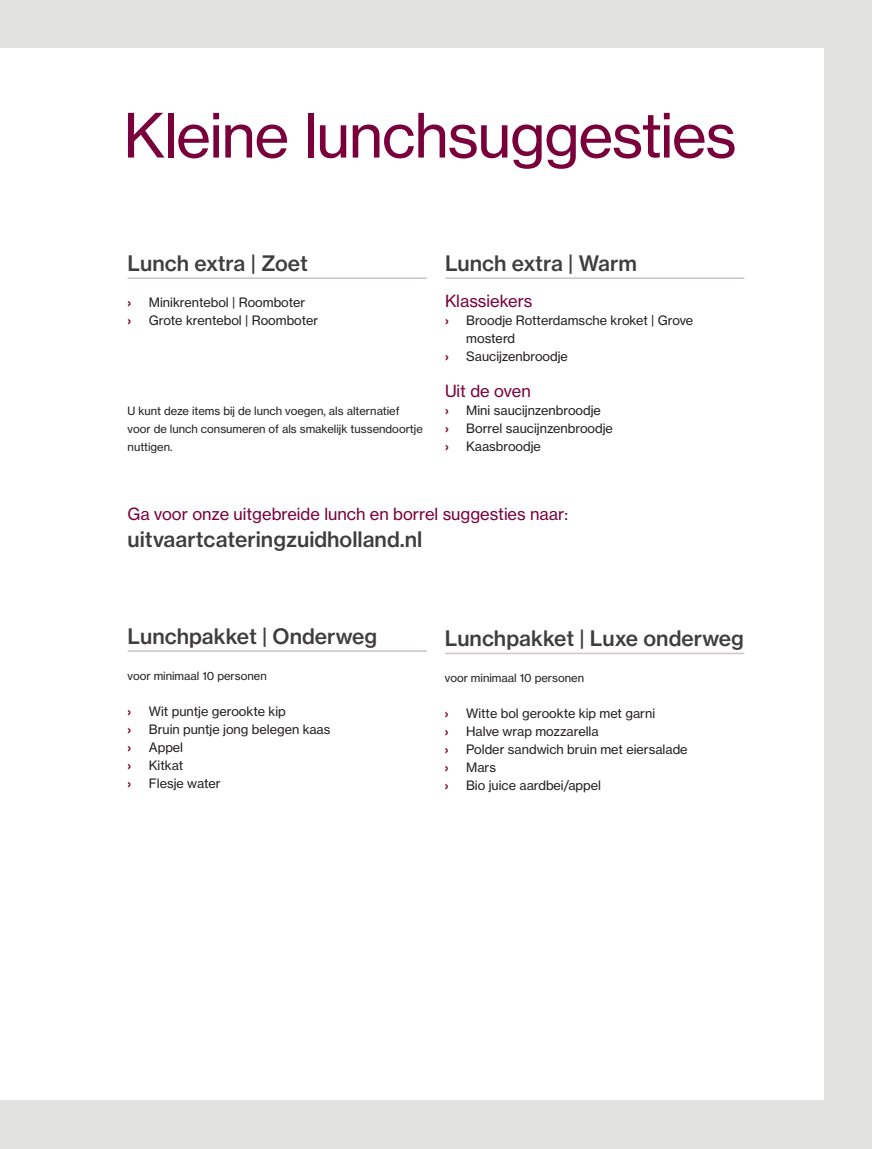
<style>
.page{position:relative;width:872px;height:1149px;background:#fff}
.page>*{position:absolute;margin:0;border:0;box-sizing:border-box;transform-origin:0 0}
.t1{font:60px "N Haas Grotesk TX Pro 55 Rg";letter-spacing:-.02em;color:#7a003b}
.t2{font:21px "N Haas Grotesk TX Pro 65 Md";color:#3e3e3f}
.t3{font:16.5px "N Haas Grotesk TX Pro 55 Rg";color:#7a003b}
.t4{font:12.75px/18px "N Haas Grotesk TX Pro 55 Rg";color:#231f20}
.t5{font:12.75px "N Haas Grotesk TX Pro 75 Bd";color:#7a003b}
.t6{font:11.25px/18px "N Haas Grotesk TX Pro 55 Rg";color:#231f20}
</style>
<div class="page">
<div style="left:0;top:0;width:872px;height:1148px;background:#e2e2e1"></div>
<div style="left:0;top:49px;width:823px;height:1050px;background:#fff"></div>
<hr style="left:128px;top:650px;width:299px;height:1px;background:#ccc6c4">
<hr style="left:445px;top:652px;width:299px;height:2px;background:#ccc6c4">
<hr style="left:128px;top:277px;width:299px;height:2px;background:#ccc6c4">
<hr style="left:445px;top:277px;width:299px;height:2px;background:#ccc6c4">
<h1 class="t1" style="left:123px;top:99px;width:615px">Kleine lunchsuggesties</h1>
<h2 class="t2" style="left:128px;top:250px;width:182px">Lunch extra | Zoet</h2>
<p class="t5" style="left:128px;top:294px;width:5px">›</p>
<p class="t4" style="left:149px;top:293px;width:158px">Minikrentebol | Roomboter</p>
<p class="t5" style="left:128px;top:312px;width:5px">›</p>
<p class="t4" style="left:149px;top:311px;width:171px">Grote krentebol | Roomboter</p>
<p class="t6" style="left:128px;top:401px;width:297px">U kunt deze items bij de lunch voegen, als alternatief voor de lunch consumeren of als smakelijk tussendoortje nuttigen.</p>
<h2 class="t2" style="left:445px;top:250px;width:193px">Lunch extra | Warm</h2>
<p class="t3" style="left:445px;top:290px;width:89px">Klassiekers</p>
<p class="t5" style="left:445px;top:312px;width:5px">›</p>
<p class="t4" style="left:466px;top:311px;width:228px">Broodje Rotterdamsche kroket | Grove mosterd</p>
<p class="t5" style="left:445px;top:348px;width:5px">›</p>
<p class="t4" style="left:466px;top:347px;width:103px">Saucijzenbroodje</p>
<p class="t3" style="left:445px;top:380px;width:87px">Uit de oven</p>
<p class="t5" style="left:445px;top:402px;width:5px">›</p>
<p class="t4" style="left:466px;top:401px;width:136px">Mini saucijnzenbroodje</p>
<p class="t5" style="left:445px;top:420px;width:5px">›</p>
<p class="t4" style="left:466px;top:419px;width:148px">Borrel saucijnzenbroodje</p>
<p class="t5" style="left:445px;top:438px;width:5px">›</p>
<p class="t4" style="left:466px;top:437px;width:76px">Kaasbroodje</p>
<p class="t3" style="left:128px;top:504px;width:442px">Ga voor onze uitgebreide lunch en borrel suggesties naar:</p>
<h2 class="t2" style="left:128px;top:526px;width:296px">uitvaartcateringzuidholland.nl</h2>
<h2 class="t2" style="left:128px;top:622px;width:251px">Lunchpakket | Onderweg</h2>
<p class="t6" style="left:128px;top:666px;width:141px">voor minimaal 10 personen</p>
<p class="t5" style="left:128px;top:702px;width:5px">›</p>
<p class="t4" style="left:149px;top:701px;width:138px">Wit puntje gerookte kip</p>
<p class="t5" style="left:128px;top:720px;width:5px">›</p>
<p class="t4" style="left:149px;top:719px;width:183px">Bruin puntje jong belegen kaas</p>
<p class="t5" style="left:128px;top:738px;width:5px">›</p>
<p class="t4" style="left:149px;top:737px;width:36px">Appel</p>
<p class="t5" style="left:128px;top:756px;width:5px">›</p>
<p class="t4" style="left:149px;top:755px;width:36px">Kitkat</p>
<p class="t5" style="left:128px;top:774px;width:5px">›</p>
<p class="t4" style="left:149px;top:773px;width:73px">Flesje water</p>
<h2 class="t2" style="left:445px;top:625px;width:300px">Lunchpakket | Luxe onderweg</h2>
<p class="t6" style="left:445px;top:668px;width:141px">voor minimaal 10 personen</p>
<p class="t5" style="left:445px;top:705px;width:5px">›</p>
<p class="t4" style="left:466px;top:704px;width:190px">Witte bol gerookte kip met garni</p>
<p class="t5" style="left:445px;top:723px;width:5px">›</p>
<p class="t4" style="left:466px;top:722px;width:134px">Halve wrap mozzarella</p>
<p class="t5" style="left:445px;top:741px;width:5px">›</p>
<p class="t4" style="left:466px;top:740px;width:223px">Polder sandwich bruin met eiersalade</p>
<p class="t5" style="left:445px;top:759px;width:5px">›</p>
<p class="t4" style="left:466px;top:758px;width:31px">Mars</p>
<p class="t5" style="left:445px;top:777px;width:5px">›</p>
<p class="t4" style="left:466px;top:776px;width:136px">Bio juice aardbei/appel</p>
</div>
